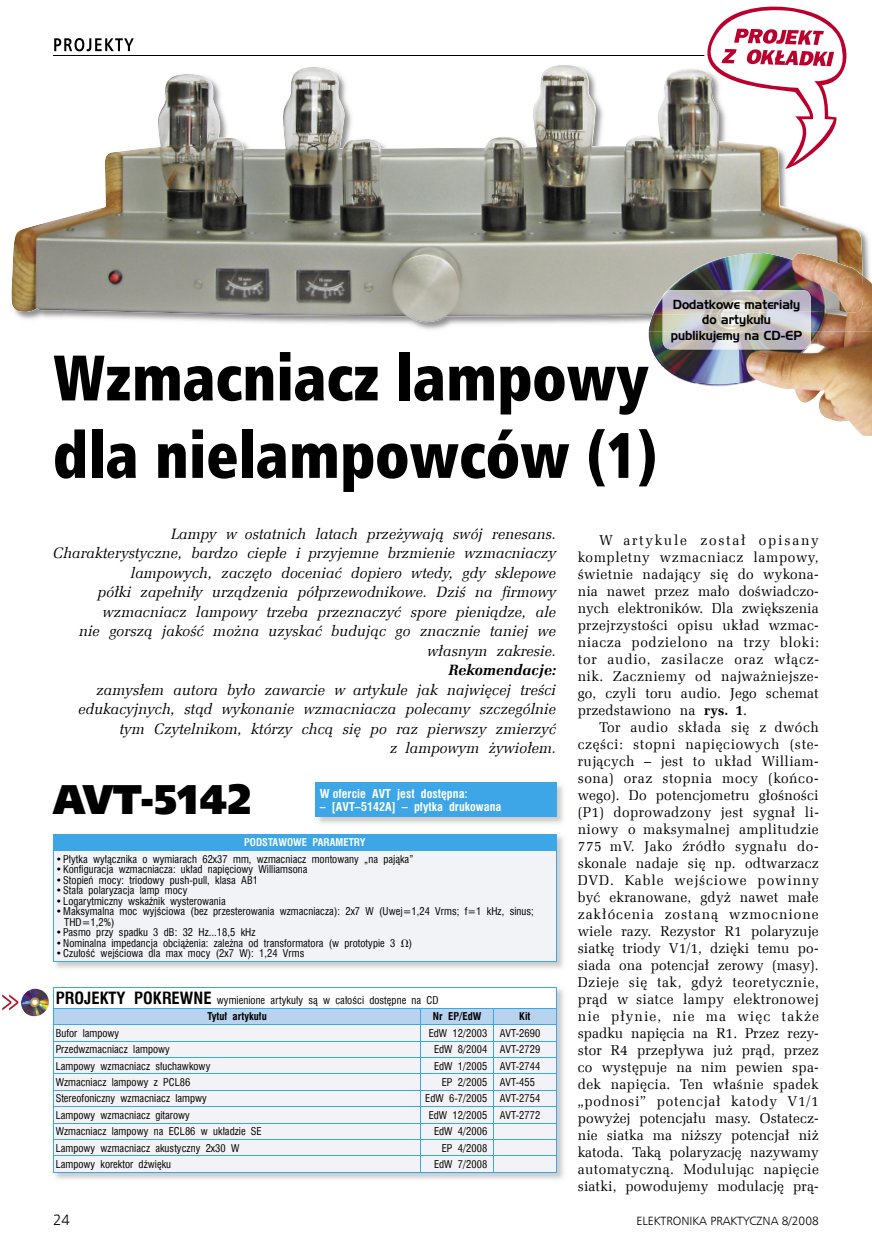
<style>
.page{position:relative;width:872px;height:1255px;background:#fff}
.page>*{position:absolute;margin:0;border:0;box-sizing:border-box;transform-origin:0 0}
.t1{font:64.5px/77.4px "Humnst 777 X Blk Cn EU";color:#000;scale:.93 1}
.t2{font:42px "Humnst 777 X Blk EU";color:#000;scale:.93 1}
.t3{font:italic 15px/19.5px "Zapf Ellipt EU";letter-spacing:.005em;color:#000;text-align:right}
.t4{font:italic 700 15px "Zapf Ellipt EU";letter-spacing:.005em;color:#000}
.t5{font:15px "Humnst 777 Lt EU";color:#000}
.t6{font:14.25px/17px "Zapf Ellipt EU";letter-spacing:.01em;color:#000;text-align:justify}
.t7{font:12.75px/15.3px "Handel Gothic EU";color:#000;text-align:center;scale:.93 1}
.t8{font:700 12px "Swis 721 Cn EU";letter-spacing:.005em;color:#fff}
.t9{font:12px "Humnst 777 Lt EU";color:#000}
.t10{font:10.5px/16.4px "Swis 721 Cn EU";letter-spacing:.005em;color:#000}
.t11{font:700 10.5px "Swis 721 Cn EU";letter-spacing:.005em;color:#fff}
.t12{font:700 10.5px "Swis 721 Cn EU";letter-spacing:.005em;color:#000}
.s1{font-weight:700}
.s2{font-family:"Math With Greek"}
.s3{font-weight:700;font-size:16.5px}
</style>
<div class="page">
<hr style="left:53px;top:55px;width:766px;height:1px;background:#000">
<svg style="left:54px;top:38px;width:80px;height:14px"></svg>
<div style="left:704px;top:49px;width:139px;height:12px;background:#fff;border-radius:50%"></div>
<img style="left:53px;top:989px;width:511px;height:190px">
<hr style="left:53px;top:986px;width:368px;height:1px;background:#3ca6e6">
<hr style="left:421px;top:986px;width:72px;height:1px;background:#3ca6e6">
<hr style="left:493px;top:986px;width:63px;height:1px;background:#3ca6e6">
<svg style="left:53px;top:987px;width:504px;height:184px"></svg>
<hr style="left:53px;top:1171px;width:368px;height:1px;background:#3ca6e6">
<hr style="left:421px;top:1171px;width:72px;height:1px;background:#3ca6e6">
<hr style="left:493px;top:1171px;width:63px;height:1px;background:#3ca6e6">
<img style="left:55px;top:836px;width:509px;height:132px">
<div style="left:54px;top:834px;width:502px;height:16px;background:#3ca6e6"></div>
<div style="left:54px;top:850px;width:502px;height:111px;background:#f1f3f6"></div>
<hr style="left:53px;top:833px;width:503px;height:1px;background:#3ca6e6">
<svg style="left:53px;top:834px;width:1px;height:16px"></svg>
<svg style="left:556px;top:834px;width:1px;height:16px"></svg>
<hr style="left:53px;top:850px;width:503px;height:1px;background:#3ca6e6">
<hr style="left:53px;top:851px;width:1px;height:110px;background:#3ca6e6">
<hr style="left:556px;top:851px;width:1px;height:110px;background:#3ca6e6">
<hr style="left:53px;top:961px;width:503px;height:1px;background:#3ca6e6">
<img style="left:817px;top:224px;width:53px;height:108px">
<img style="left:252px;top:322px;width:405px;height:10px">
<img style="left:11px;top:65px;width:827px;height:257px">
<svg style="left:706px;top:6px;width:141px;height:163px"></svg>
<img style="left:21px;top:988px;width:28px;height:28px">
<svg style="left:2px;top:994px;width:16px;height:16px"></svg>
<img style="left:315px;top:782px;width:248px;height:42px">
<div style="left:315px;top:782px;width:241px;height:34px;background:#3ca6e6"></div>
<img style="left:858px;top:275px;width:14px;height:147px">
<img style="left:858px;top:272px;width:5px;height:41px">
<img style="left:662px;top:315px;width:149px;height:34px">
<img style="left:662px;top:290px;width:149px;height:25px">
<p class="t7" style="left:671px;top:297px;width:143px">Dodatkowe materiały do artykułu publikujemy na CD-EP</p>
<h1 class="t1" style="left:53px;top:339px;width:651px">Wzmacniacz lampowy dla nielampowców (1)</h1>
<p class="t3" style="left:53px;top:524px;width:505px">Lampy w ostatnich latach przeżywają swój renesans.<br>Charakterystyczne, bardzo ciepłe i przyjemne brzmienie wzmacniaczy lampowych, zaczęto doceniać dopiero wtedy, gdy sklepowe<br>półki zapełniły urządzenia półprzewodnikowe. Dziś na firmowy wzmacniacz lampowy trzeba przeznaczyć spore pieniądze, ale<br>nie gorszą jakość można uzyskać budując go znacznie taniej we własnym zakresie.</p>
<p class="t4" style="left:448px;top:661px;width:109px">Rekomendacje:</p>
<p class="t3" style="left:78px;top:680px;width:479px">zamysłem autora było zawarcie w artykule jak najwięcej treści edukacyjnych, stąd wykonanie wzmacniacza polecamy szczególnie tym Czytelnikom, którzy chcą się po raz pierwszy zmierzyć<br>z lampowym żywiołem.</p>
<p class="t6" style="left:578px;top:531px;width:243px;text-indent:21px">W artykule został opisany kompletny wzmacniacz lampowy, świetnie nadający się do wykona&shy;nia nawet przez mało doświadczo&shy;nych elektroników. Dla zwiększenia przejrzystości opisu układ wzmac&shy;niacza podzielono na trzy bloki: tor audio, zasilacze oraz włącz&shy;nik. Zaczniemy od najważniejsze&shy;go, czyli toru audio. Jego schemat przedstawiono na <span class="s1">rys. 1</span>.</p>
<p class="t6" style="left:578px;top:718px;width:243px;text-indent:21px">Tor audio składa się z dwóch części: stopni napięciowych (ste&shy;rujących – jest to układ William&shy;sona) oraz stopnia mocy (końco&shy;wego). Do potencjometru głośności (P1) doprowadzony jest sygnał li&shy;niowy o maksymalnej amplitudzie 775 mV. Jako źródło sygnału do&shy;skonale nadaje się np. odtwarzacz DVD. Kable wejściowe powinny być ekranowane, gdyż nawet małe zakłócenia zostaną wzmocnione wiele razy. Rezystor R1 polaryzuje siatkę triody V1/1, dzięki temu po&shy;siada ona potencjał zerowy (masy).<br>Dzieje się tak, gdyż teoretycznie, prąd w siatce lampy elektronowej nie płynie, nie ma więc także spadku napięcia na R1. Przez rezy&shy;stor R4 przepływa już prąd, przez co występuje na nim pewien spa&shy;dek napięcia. Ten właśnie spadek „podnosi” potencjał katody V1/1 powyżej potencjału masy. Ostatecz&shy;nie siatka ma niższy potencjał niż katoda. Taką polaryzację nazywamy automatyczną. Modulując napięcie siatki, powodujemy modulację prą-</p>
<h2 class="t2" style="left:53px;top:772px;width:214px">AVT-5142</h2>
<p class="t8" style="left:320px;top:786px;width:150px">W ofercie AVT jest dostępna:</p>
<p class="t8" style="left:320px;top:799px;width:183px">– [AVT–5142A] – płytka drukowana</p>
<p class="t11" style="left:244px;top:836px;width:123px">PODSTAWOWE PARAMETRY</p>
<p class="t10" style="left:56px;top:850px;width:359px">• Płytka wyłącznika o wymiarach 62x37 mm, wzmacniacz montowany „na pająka”</p>
<p class="t10" style="left:56px;top:861px;width:253px">• Konfiguracja wzmacniacza: układ napięciowy Williamsona</p>
<p class="t10" style="left:56px;top:871px;width:204px">• Stopień mocy: triodowy push-pull, klasa AB1</p>
<p class="t10" style="left:56px;top:882px;width:133px">• Stała polaryzacja lamp mocy</p>
<p class="t10" style="left:56px;top:892px;width:172px">• Logarytmiczny wskaźnik wysterowania</p>
<p class="t10" style="left:64px;top:906px;width:471px;line-height:10.5px;text-indent:-9px">• Maksymalna moc wyjściowa (bez przesterowania wzmacniacza): 2x7 W (Uwej=1,24 Vrms; f=1 kHz, sinus;<br>THD=1,2%)</p>
<p class="t10" style="left:56px;top:924px;width:201px">• Pasmo przy spadku 3 dB: 32 Hz...18,5 kHz</p>
<p class="t10" style="left:56px;top:934px;width:358px">• Nominalna impedancja obciążenia: zależna od transformatora (w prototypie 3 <span class="s2">V</span>)</p>
<p class="t10" style="left:56px;top:945px;width:250px">• Czułość wejściowa dla max mocy (2x7 W): 1,24 Vrms</p>
<p class="t10" style="left:208px;top:991px;width:232px;text-indent:-152px"><span class="s3">PROJEKTY POKREWNE</span> wymienione artykuły są w całości dostępne na CD<br><span class="s1">Tytuł artykułu</span></p>
<p class="t12" style="left:433px;top:1010px;width:50px">Nr EP/EdW</p>
<p class="t12" style="left:519px;top:1010px;width:13px">Kit</p>
<p class="t10" style="left:56px;top:1024px;width:65px">Bufor lampowy</p>
<p class="t10" style="left:429px;top:1024px;width:113px">EdW 12/2003 AVT-2690</p>
<p class="t10" style="left:56px;top:1041px;width:116px">Przedwzmacniacz lampowy</p>
<p class="t10" style="left:434px;top:1041px;width:108px">EdW 8/2004 AVT-2729</p>
<p class="t10" style="left:56px;top:1057px;width:156px">Lampowy wzmacniacz słuchawkowy</p>
<p class="t10" style="left:434px;top:1057px;width:108px">EdW 1/2005 AVT-2744</p>
<p class="t10" style="left:56px;top:1073px;width:136px">Wzmacniacz lampowy z PCL86</p>
<p class="t10" style="left:442px;top:1073px;width:95px">EP 2/2005 AVT-455</p>
<p class="t10" style="left:56px;top:1090px;width:153px">Stereofoniczny wzmacniacz lampwy</p>
<p class="t10" style="left:425px;top:1090px;width:117px">EdW 6-7/2005 AVT-2754</p>
<p class="t10" style="left:56px;top:1106px;width:136px">Lampowy wzmacniacz gitarowy</p>
<p class="t10" style="left:429px;top:1106px;width:113px">EdW 12/2005 AVT-2772</p>
<p class="t10" style="left:56px;top:1123px;width:208px">Wzmacniacz lampowy na ECL86 w układzie SE</p>
<p class="t10" style="left:434px;top:1123px;width:55px">EdW 4/2006</p>
<p class="t10" style="left:56px;top:1139px;width:185px">Lampowy wzmacniacz akustyczny 2x30 W</p>
<p class="t10" style="left:442px;top:1139px;width:47px">EP 4/2008</p>
<p class="t10" style="left:56px;top:1155px;width:117px">Lampowy korektor dźwięku</p>
<p class="t10" style="left:434px;top:1155px;width:55px">EdW 7/2008</p>
<p class="t5" style="left:53px;top:1210px;width:18px">24</p>
<p class="t9" style="left:636px;top:1213px;width:184px">ELEKTRONIKA PRAKTYCZNA 8/2008</p>
</div>
